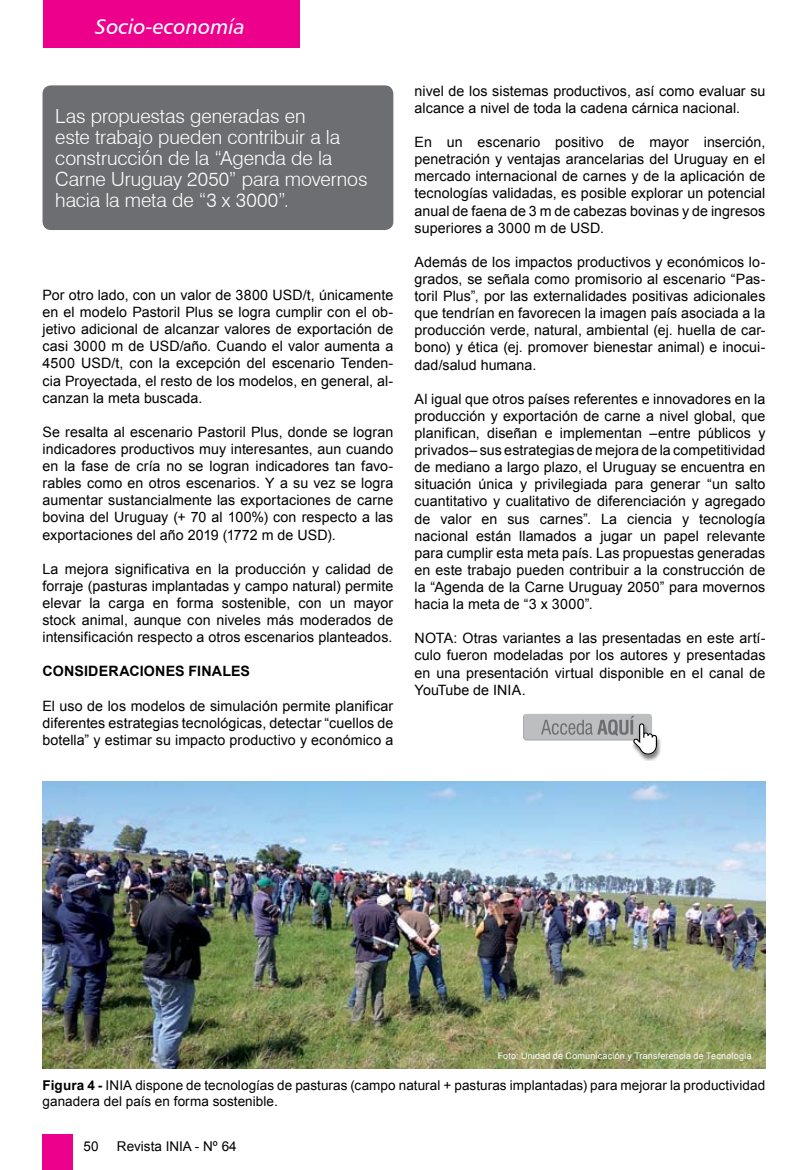
<style>
.page{position:relative;width:808px;height:1170px;background:#fff}
.page>*{position:absolute;margin:0;border:0;box-sizing:border-box;transform-origin:0 0}
.t1{font:21px "Humanist 777 BT Italic B";color:#fff}
.t2{font:300 19.5px/21px "Swiss 721 BT";color:#fff}
.t3{font:14.25px/17.1px "Arial";letter-spacing:.005em;color:#000;text-align:justify}
.t4{font:700 14.25px "Arial";color:#000}
.t5{font:13.5px/16.2px "Arial";letter-spacing:.005em;color:#000}
.t6{font:9px "Arial";letter-spacing:.02em;color:#fff}
.s1{font-weight:700}
</style>
<div class="page">
<div style="left:43px;top:0;width:257px;height:47px;background:#ec008c"></div>
<div style="left:43px;top:1134px;width:30px;height:35px;background:#ec008c"></div>
<img style="left:42px;top:781px;width:723px;height:287px">
<div style="left:43px;top:85px;width:350px;height:145px;background:#6d6e71;border-radius:9px"></div>
<div style="left:523px;top:713px;width:129px;height:27px;background:#f2f3f3;border-radius:4px"></div>
<div style="left:632px;top:723px;width:30px;height:38px;background:#000;opacity:.5"></div>
<svg style="left:523px;top:714px;width:134px;height:40px"></svg>
<h1 class="t1" style="left:95px;top:13px;width:151px">Socio-economía</h1>
<h2 class="t2" style="left:55px;top:105px;width:314px">Las propuestas generadas en<br>este trabajo pueden contribuir a la construcción de la “Agenda de la<br>Carne Uruguay 2050” para movernos hacia la meta de “3 x 3000”.</h2>
<p class="t3" style="left:43px;top:286px;width:352px">Por otro lado, con un valor de 3800 USD/t, únicamente en el modelo Pastoril Plus se logra cumplir con el ob&shy;jetivo adicional de alcanzar valores de exportación de casi 3000 m de USD/año. Cuando el valor aumenta a 4500 USD/t, con la excepción del escenario Tenden&shy;cia Proyectada, el resto de los modelos, en general, al&shy;canzan la meta buscada.</p>
<p class="t3" style="left:43px;top:423px;width:352px">Se resalta al escenario Pastoril Plus, donde se logran indicadores productivos muy interesantes, aun cuando en la fase de cría no se logran indicadores tan favo&shy;rables como en otros escenarios. Y a su vez se logra aumentar sustancialmente las exportaciones de carne bovina del Uruguay (+ 70 al 100%) con respecto a las exportaciones del año 2019 (1772 m de USD).</p>
<p class="t3" style="left:43px;top:560px;width:352px">La mejora significativa en la producción y calidad de forraje (pasturas implantadas y campo natural) permite elevar la carga en forma sostenible, con un mayor stock animal, aunque con niveles más moderados de intensificación respecto a otros escenarios planteados.</p>
<p class="t4" style="left:43px;top:662px;width:11px">CONSIDERA</p>
<p class="t4" style="left:129px;top:662px;width:20px">CIONES</p>
<p class="t4" style="left:189px;top:662px;width:10px">FINA</p>
<p class="t4" style="left:222px;top:662px;width:19px">LES</p>
<p class="t3" style="left:43px;top:697px;width:352px">El uso de los modelos de simulación permite planificar diferentes estrategias tecnológicas, detectar “cuellos de botella” y estimar su impacto productivo y económico a</p>
<p class="t3" style="left:415px;top:82px;width:352px">nivel de los sistemas productivos, así como evaluar su alcance a nivel de toda la cadena cárnica nacional.</p>
<p class="t3" style="left:415px;top:134px;width:352px">En un escenario positivo de mayor inserción, penetración y ventajas arancelarias del Uruguay en el mercado internacional de carnes y de la aplicación de tecnologías validadas, es posible explorar un potencial anual de faena de 3 m de cabezas bovinas y de ingresos superiores a 3000 m de USD.</p>
<p class="t3" style="left:415px;top:253px;width:352px">Además de los impactos productivos y económicos lo&shy;grados, se señala como promisorio al escenario “Pas&shy;toril Plus”, por las externalidades positivas adicionales que tendrían en favorecen la imagen país asociada a la producción verde, natural, ambiental (ej. huella de car&shy;bono) y ética (ej. promover bienestar animal) e inocui&shy;dad/salud humana.</p>
<p class="t3" style="left:415px;top:390px;width:352px">Al igual que otros países referentes e innovadores en la producción y exportación de carne a nivel global, que planifican, diseñan e implementan –entre públicos y privados– sus estrategias de mejora de la competitividad de mediano a largo plazo, el Uruguay se encuentra en situación única y privilegiada para generar “un salto cuantitativo y cualitativo de diferenciación y agregado de valor en sus carnes”. La ciencia y tecnología nacional están llamados a jugar un papel relevante para cumplir esta meta país. Las propuestas generadas en este trabajo pueden contribuir a la construcción de la “Agenda de la Carne Uruguay 2050” para movernos hacia la meta de “3 x 3000”.</p>
<p class="t3" style="left:415px;top:630px;width:352px">NOTA: Otras variantes a las presentadas en este artí&shy;culo fueron modeladas por los autores y presentadas en una presentación virtual disponible en el canal de YouTube de INIA.</p>
<p class="t6" style="left:498px;top:1049px;width:255px">Foto: Unidad de Comunicación y Transferencia de Tecnología</p>
<p class="t5" style="left:43px;top:1077px;width:724px"><span class="s1">FIGURA 4 -</span> INIA dispone de tecnologías de pasturas (campo natural + pasturas implantadas) para mejorar la productividad ganadera del país en forma sostenible.</p>
<p class="t5" style="left:84px;top:1138px;width:17px">50</p>
<p class="t5" style="left:117px;top:1138px;width:121px">Revista INIA - Nº 64</p>
</div>
